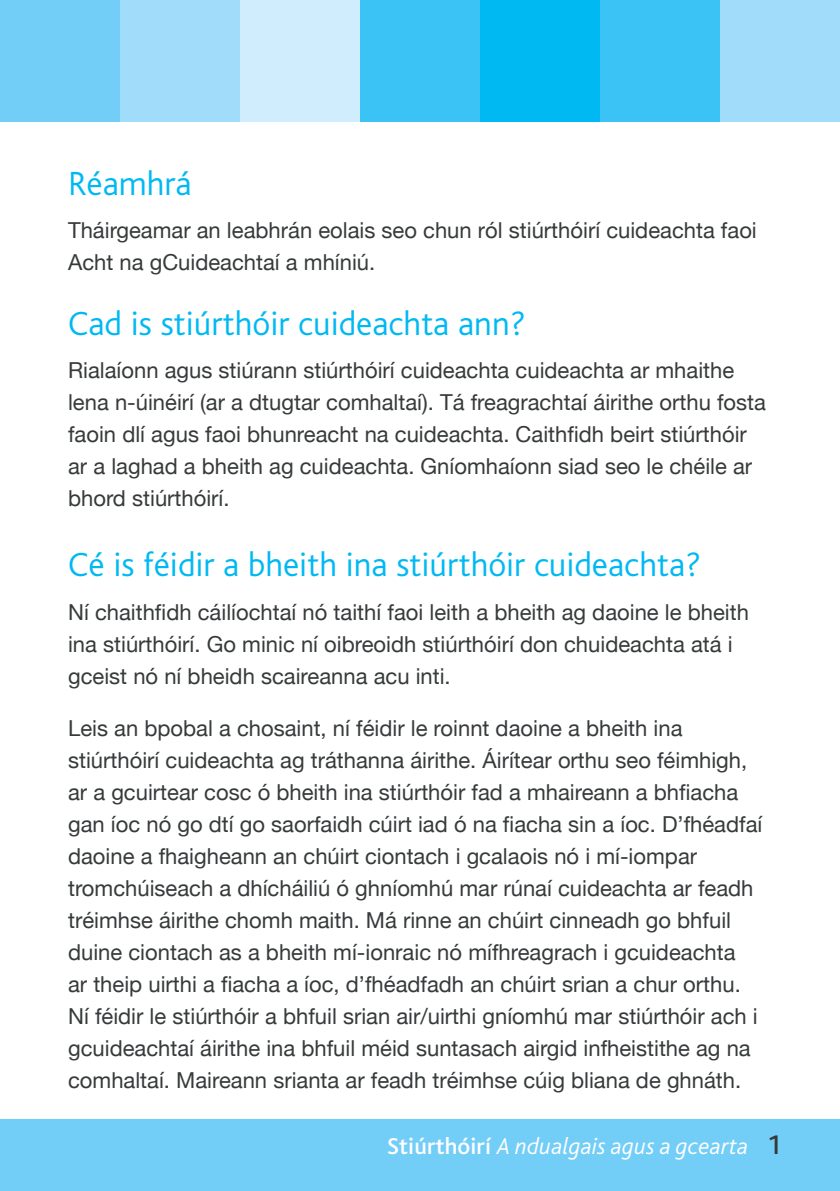
<style>
.page{position:relative;width:840px;height:1191px;background:#fff}
.page>*{position:absolute;margin:0;border:0;box-sizing:border-box;transform-origin:0 0}
.t1{font:300 35px "Bliss";color:#00b9f3}
.t2{font:italic 300 24px "Bliss";letter-spacing:.005em;color:#fff}
.t3{font:22px/32px "Helvetica Neue";color:#373a3b}
.s1{font-weight:500;font-style:normal}
</style>
<div class="page">
<div style="left:0;top:0;width:121px;height:122px;background:#73cef7"></div>
<div style="left:121px;top:0;width:119px;height:122px;background:#a1dcfa"></div>
<div style="left:240px;top:0;width:120px;height:122px;background:#d0edfd"></div>
<div style="left:360px;top:0;width:120px;height:122px;background:#3cc3f5"></div>
<div style="left:480px;top:0;width:120px;height:122px;background:#00b9f3"></div>
<div style="left:600px;top:0;width:120px;height:122px;background:#3cc3f5"></div>
<div style="left:720px;top:0;width:119px;height:122px;background:#a1dcfa"></div>
<div style="left:0;top:1118px;width:839px;height:73px;background:#73cef7"></div>
<h1 class="t1" style="left:68px;top:165px;width:125px">Réamhrá</h1>
<p class="t3" style="left:68px;top:214px;width:689px">Tháirgeamar an leabhrán eolais seo chun ról stiúrthóirí cuideachta faoi<br>Acht na gCuideachtaí a mhíniú.</p>
<h1 class="t1" style="left:68px;top:305px;width:459px">Cad is stiúrthóir cuideachta ann?</h1>
<p class="t3" style="left:68px;top:354px;width:699px">Rialaíonn agus stiúrann stiúrthóirí cuideachta cuideachta ar mhaithe lena n-úinéirí (ar a dtugtar comhaltaí). Tá freagrachtaí áirithe orthu fosta faoin dlí agus faoi bhunreacht na cuideachta. Caithfidh beirt stiúrthóir ar a laghad a bheith ag cuideachta. Gníomhaíonn siad seo le chéile ar bhord stiúrthóirí.</p>
<h1 class="t1" style="left:68px;top:546px;width:634px">Cé is féidir a bheith ina stiúrthóir cuideachta?</h1>
<p class="t3" style="left:68px;top:595px;width:682px">Ní chaithfidh cáilíochtaí nó taithí faoi leith a bheith ag daoine le bheith ina stiúrthóirí. Go minic ní oibreoidh stiúrthóirí don chuideachta atá i gceist nó ní bheidh scaireanna acu inti.</p>
<p class="t3" style="left:68px;top:711px;width:695px">Leis an bpobal a chosaint, ní féidir le roinnt daoine a bheith ina stiúrthóirí cuideachta ag tráthanna áirithe. Áirítear orthu seo féimhigh, ar a gcuirtear cosc ó bheith ina stiúrthóir fad a mhaireann a bhfiacha gan íoc nó go dtí go saorfaidh cúirt iad ó na fiacha sin a íoc. D’fhéadfaí daoine a fhaigheann an chúirt ciontach i gcalaois nó i mí-iompar tromchúiseach a dhícháiliú ó ghníomhú mar rúnaí cuideachta ar feadh tréimhse áirithe chomh maith. Má rinne an chúirt cinneadh go bhfuil duine ciontach as a bheith mí-ionraic nó mífhreagrach i gcuideachta<br>ar theip uirthi a fiacha a íoc, d’fhéadfadh an chúirt srian a chur orthu.<br>Ní féidir le stiúrthóir a bhfuil srian air/uirthi gníomhú mar stiúrthóir ach i gcuideachtaí áirithe ina bhfuil méid suntasach airgid infheistithe ag na comhaltaí. Maireann srianta ar feadh tréimhse cúig bliana de ghnáth.</p>
<p class="t2" style="left:387px;top:1134px;width:362px"><span class="s1">Stiúrthóirí</span> A ndualgais agus a gcearta</p>
</div>
